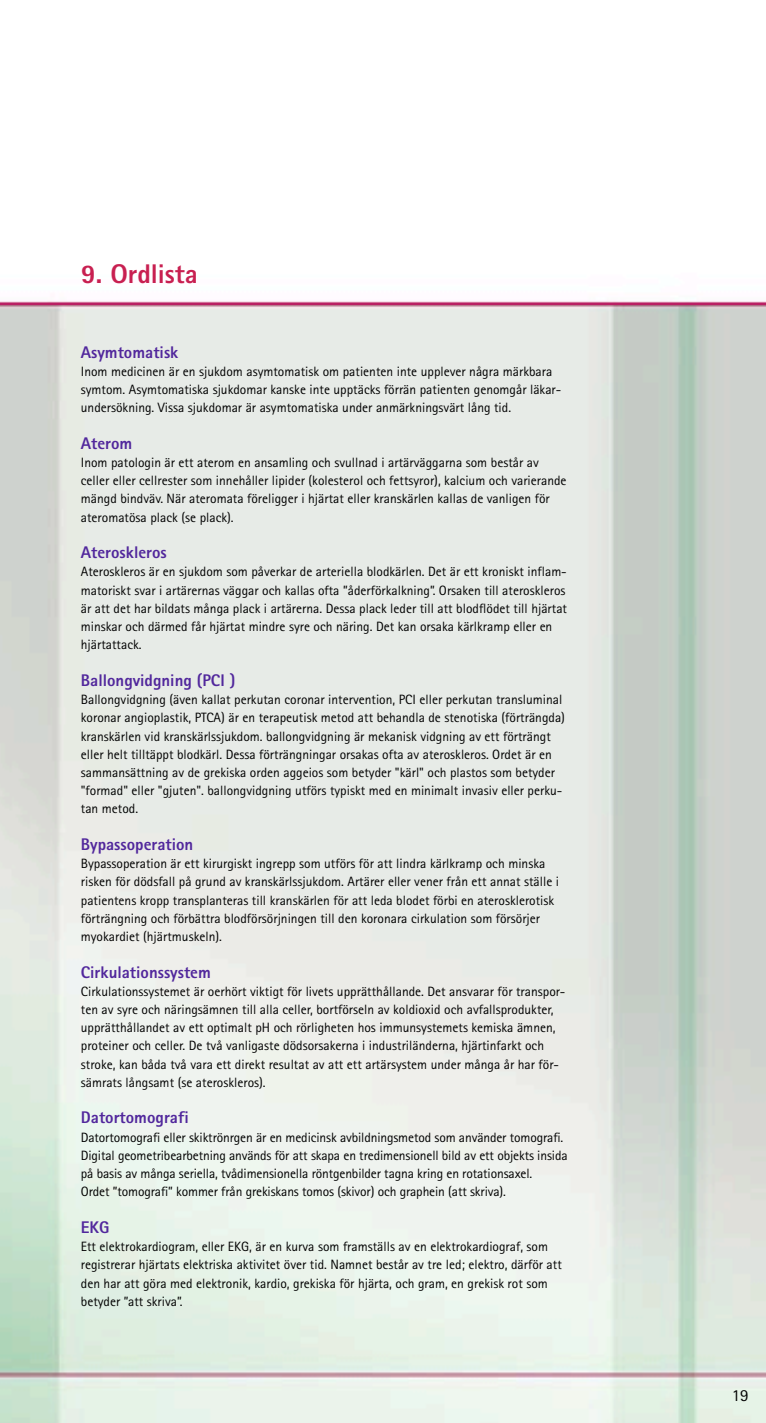
<style>
.page{position:relative;width:766px;height:1423px;background:#fff}
.page>*{position:absolute;margin:0;border:0;box-sizing:border-box;transform-origin:0 0}
.t1{font:800 27px "Rotis Sans Serif";color:#c82051}
.t2{font:800 16.88px "Rotis Sans Serif";color:#51279c}
.t3{font:16.88px "Rotis Sans Serif";color:#000}
.t4{font:13.5px/18.2px "Rotis Sans Serif";color:#000}
</style>
<div class="page">
<img style="left:0;top:300px;width:765px;height:1122px">
<hr style="left:0;top:302px;width:765px;height:3px;background:#ba1f64">
<h1 class="t1" style="left:81px;top:264px;width:118px">9. Ordlista</h1>
<p class="t2" style="left:81px;top:346px;width:99px">Asymtomatisk</p>
<p class="t4" style="left:81px;top:363px;width:481px">Inom medicinen är en sjukdom asymtomatisk om patienten inte upplever några märkbara symtom. Asymtomatiska sjukdomar kanske inte upptäcks förrän patienten genomgår läkar&shy;undersökning. Vissa sjukdomar är asymtomatiska under anmärkningsvärt lång tid.</p>
<p class="t2" style="left:81px;top:437px;width:53px">Aterom</p>
<p class="t4" style="left:81px;top:454px;width:487px">Inom patologin är ett aterom en ansamling och svullnad i artärväggarna som består av celler eller cellrester som innehåller lipider (kolesterol och fettsyror), kalcium och varierande mängd bindväv. När ateromata föreligger i hjärtat eller kranskärlen kallas de vanligen för ateromatösa plack (se plack).</p>
<p class="t2" style="left:81px;top:546px;width:87px">Ateroskleros</p>
<p class="t4" style="left:81px;top:564px;width:487px">Ateroskleros är en sjukdom som påverkar de arteriella blodkärlen. Det är ett kroniskt inflam&shy;matoriskt svar i artärernas väggar och kallas ofta ”åderförkalkning”. Orsaken till ateroskleros är att det har bildats många plack i artärerna. Dessa plack leder till att blodflödet till hjärtat minskar och därmed får hjärtat mindre syre och näring. Det kan orsaka kärlkramp eller en hjärtattack.</p>
<p class="t2" style="left:81px;top:674px;width:156px">Ballongvidgning (PCI )</p>
<p class="t4" style="left:81px;top:691px;width:485px">Ballongvidgning (även kallat perkutan coronar intervention, PCI eller perkutan transluminal koronar angioplastik, PTCA) är en terapeutisk metod att behandla de stenotiska (förträngda) kranskärlen vid kranskärlssjukdom. ballongvidgning är mekanisk vidgning av ett förträngt eller helt tilltäppt blodkärl. Dessa förträngningar orsakas ofta av ateroskleros. Ordet är en sammansättning av de grekiska orden aggeios som betyder "kärl" och plastos som betyder "formad" eller "gjuten". ballongvidgning utförs typiskt med en minimalt invasiv eller perku&shy;tan metod.</p>
<p class="t2" style="left:81px;top:838px;width:114px">Bypassoperation</p>
<p class="t4" style="left:81px;top:855px;width:479px">Bypassoperation är ett kirurgiskt ingrepp som utförs för att lindra kärlkramp och minska risken för dödsfall på grund av kranskärlssjukdom. Artärer eller vener från ett annat ställe i patientens kropp transplanteras till kranskärlen för att leda blodet förbi en aterosklerotisk förträngning och förbättra blodförsörjningen till den koronara cirkulation som försörjer myokardiet (hjärtmuskeln).</p>
<p class="t2" style="left:81px;top:965px;width:131px">Cirkulationssystem</p>
<p class="t4" style="left:81px;top:983px;width:486px">Cirkulationssystemet är oerhört viktigt för livets upprätthållande. Det ansvarar för transpor&shy;ten av syre och näringsämnen till alla celler, bortförseln av koldioxid och avfallsprodukter, upprätthållandet av ett optimalt pH och rörligheten hos immunsystemets kemiska ämnen, proteiner och celler. De två vanligaste dödsorsakerna i industriländerna, hjärtinfarkt och stroke, kan båda två vara ett direkt resultat av att ett artärsystem under många år har för&shy;sämrats långsamt (se ateroskleros).</p>
<p class="t2" style="left:81px;top:1111px;width:109px">Datortomografi</p>
<p class="t4" style="left:81px;top:1129px;width:488px">Datortomografi eller skiktrönrgen är en medicinsk avbildningsmetod som använder tomografi.<br>Digital geometribearbetning används för att skapa en tredimensionell bild av ett objekts insida på basis av många seriella, tvådimensionella röntgenbilder tagna kring en rotationsaxel.<br>Ordet ”tomografi” kommer från grekiskans tomos (skivor) och graphein (att skriva).</p>
<p class="t2" style="left:81px;top:1221px;width:30px">EKG</p>
<p class="t4" style="left:81px;top:1238px;width:482px">Ett elektrokardiogram, eller EKG, är en kurva som framställs av en elektrokardiograf, som registrerar hjärtats elektriska aktivitet över tid. Namnet består av tre led; elektro, därför att den har att göra med elektronik, kardio, grekiska för hjärta, och gram, en grekisk rot som betyder ”att skriva”.</p>
<p class="t3" style="left:731px;top:1389px;width:18px">19</p>
</div>
